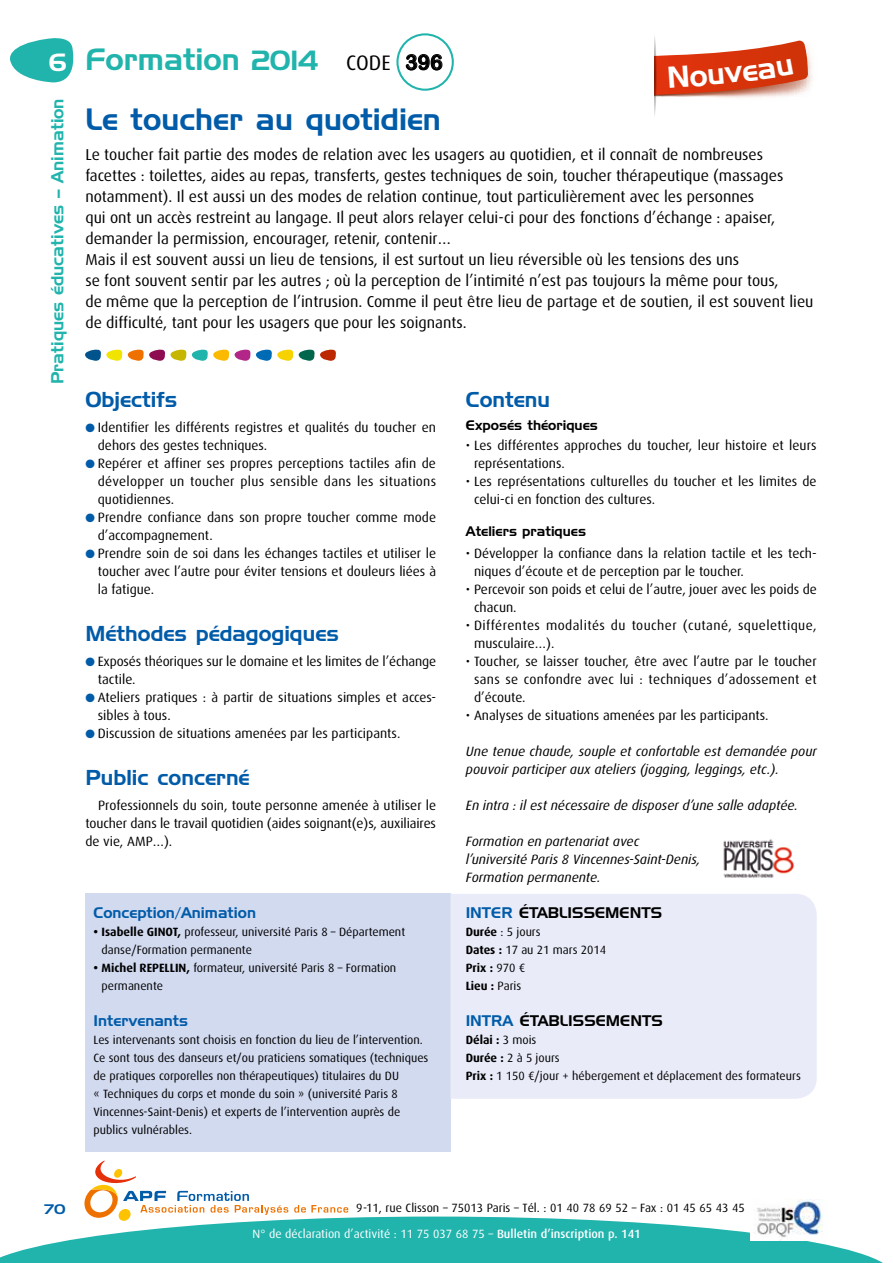
<style>
.page{position:relative;width:893px;height:1263px;background:#fff}
.page>*{position:absolute;margin:0;border:0;box-sizing:border-box;transform-origin:0 0}
.t1{font:30px "Handelgothic Bt";color:#005ba9}
.t2{font:30px "Handelgothic Bt";color:#21b4ad}
.t3{font:21px "Handelgothic Bt";color:#005ba9}
.t4{font:21px "Dax OT";color:#000}
.t5{font:21px "Arial Rounded MT Bold";color:#000}
.t6{font:16.95px "Handelgothic Bt";color:#21b4ad}
.t7{font:15.75px/21px "Dax OT";color:#000}
.t8{font:15px "Handelgothic Bt";color:#000}
.t9{font:15px "Handelgothic Bt";color:#005ba9}
.t10{font:13.5px/18px "Dax OT";color:#000}
.t11{font:italic 13.5px/18px "Dax OT";color:#000}
.t12{font:13.5px/18px "Dax OT";letter-spacing:.03em;color:#000}
.t13{font:13.5px "Handelgothic Bt";color:#000}
.t14{font:13.5px "Handelgothic Bt";color:#005ba9;scale:1.1 1}
.t15{font:12px/18px "Dax OT";color:#000}
.t16{font:12px/25.8px "Dax";color:#000}
.s1{font-size:24.3px;color:#fff}
.s2{font-size:27px}
.s3{color:#005ba9}
.s4{font-weight:700}
.s5{color:#fff}
.s6{font-weight:500;color:#fff}
</style>
<div class="page">
<img style="left:723px;top:839px;width:71px;height:39px">
<svg style="left:10px;top:38px;width:64px;height:44px"></svg>
<svg style="left:0;top:1160px;width:883px;height:103px"></svg>
<svg style="left:85px;top:349px;width:251px;height:12px"></svg>
<svg style="left:406px;top:54px;width:36px;height:16px"></svg>
<div style="left:396px;top:33px;width:58px;height:58px;border:2px solid #21b4ad;border-radius:50%"></div>
<div style="left:85px;top:894px;width:365px;height:258px;background:#d2daf0"></div>
<div style="left:450px;top:894px;width:367px;height:205px;background:#e9ecf8"></div>
<svg style="left:654px;top:36px;width:159px;height:80px"></svg>
<h1 class="t2" style="left:49px;top:41px;width:271px"><span class="s1">6</span> formation <span class="s2">2014</span></h1>
<h2 class="t4" style="left:346px;top:51px;width:46px">Code</h2>
<h2 class="t5" style="left:405px;top:50px;width:39px">396</h2>
<p class="t6" style="left:47px;top:384px;width:288px;rotate:-90deg">Pratiques éducatives – Animation</p>
<h1 class="t1" style="left:85px;top:101px;width:357px">Le toucher au quotidien</h1>
<p class="t7" style="left:85px;top:145px;width:730px">Le toucher fait partie des modes de relation avec les usagers au quotidien, et il connaît de nombreuses facettes : toilettes, aides au repas, transferts, gestes techniques de soin, toucher thérapeutique (massages notamment). Il est aussi un des modes de relation continue, tout particulièrement avec les personnes<br>qui ont un accès restreint au langage. Il peut alors relayer celui-ci pour des fonctions d’échange : apaiser, demander la permission, encourager, retenir, contenir…<br>Mais il est souvent aussi un lieu de tensions, il est surtout un lieu réversible où les tensions des uns<br>se font souvent sentir par les autres ; où la perception de l’intimité n’est pas toujours la même pour tous,<br>de même que la perception de l’intrusion. Comme il peut être lieu de partage et de soutien, il est souvent lieu de difficulté, tant pour les usagers que pour les soignants.</p>
<h2 class="t3" style="left:85px;top:386px;width:93px">Objectifs</h2>
<p class="t10" style="left:98px;top:418px;width:340px;text-indent:-12px"><span class="s3">●</span> Identifier les différents registres et qualités du toucher en dehors des gestes techniques.</p>
<p class="t10" style="left:98px;top:454px;width:340px;text-align:justify;text-indent:-12px"><span class="s3">●</span> Repérer et affiner ses propres perceptions tactiles afin de développer un toucher plus sensible dans les situations quotidiennes.</p>
<p class="t10" style="left:98px;top:508px;width:340px;text-indent:-12px"><span class="s3">●</span> Prendre confiance dans son propre toucher comme mode d’accompagnement.</p>
<p class="t10" style="left:98px;top:544px;width:340px;text-align:justify;text-indent:-12px"><span class="s3">●</span> Prendre soin de soi dans les échanges tactiles et utiliser le toucher avec l’autre pour éviter tensions et douleurs liées à la fatigue.</p>
<h2 class="t3" style="left:85px;top:620px;width:255px">Méthodes pédagogiques</h2>
<p class="t10" style="left:98px;top:652px;width:340px;text-indent:-12px"><span class="s3">●</span> Exposés théoriques sur le domaine et les limites de l’échange tactile.</p>
<p class="t10" style="left:98px;top:688px;width:340px;text-indent:-12px"><span class="s3">●</span> Ateliers pratiques : à partir de situations simples et acces&shy;sibles à tous.</p>
<p class="t10" style="left:85px;top:724px;width:316px"><span class="s3">●</span> Discussion de situations amenées par les participants.</p>
<h2 class="t3" style="left:85px;top:764px;width:166px">Public concerné</h2>
<p class="t10" style="left:85px;top:796px;width:352px;text-align:justify;text-indent:13px">Professionnels du soin, toute personne amenée à utiliser le toucher dans le travail quotidien (aides soignant(e)s, auxiliaires de vie, AMP…).</p>
<p class="t9" style="left:94px;top:904px;width:164px">Conception/Animation</p>
<p class="t15" style="left:102px;top:923px;width:305px;text-indent:-8px"><span class="s4">• Isabelle GINOT,</span> professeur, université Paris 8 – Département danse/Formation permanente</p>
<p class="t15" style="left:102px;top:959px;width:296px;text-indent:-8px"><span class="s4">• Michel REPELLIN,</span> formateur, université Paris 8 – Formation permanente</p>
<p class="t9" style="left:94px;top:1012px;width:96px">Intervenants</p>
<p class="t15" style="left:94px;top:1031px;width:336px">Les intervenants sont choisis en fonction du lieu de l’intervention.<br>Ce sont tous des danseurs et/ou praticiens somatiques (techniques de pratiques corporelles non thérapeutiques) titulaires du DU<br>« Techniques du corps et monde du soin » (université Paris 8<br>Vincennes-Saint-Denis) et experts de l’intervention auprès de publics vulnérables.</p>
<h2 class="t3" style="left:466px;top:386px;width:86px">Contenu</h2>
<p class="t13" style="left:466px;top:417px;width:133px">Exposés théoriques</p>
<p class="t10" style="left:474px;top:436px;width:344px;text-indent:-8px">• Les différentes approches du toucher, leur histoire et leurs représentations.</p>
<p class="t10" style="left:474px;top:472px;width:344px;text-indent:-8px">• Les représentations culturelles du toucher et les limites de celui-ci en fonction des cultures.</p>
<p class="t13" style="left:466px;top:523px;width:122px">Ateliers pratiques</p>
<p class="t10" style="left:474px;top:544px;width:344px;text-indent:-8px">• Développer la confiance dans la relation tactile et les tech&shy;niques d’écoute et de perception par le toucher.</p>
<p class="t10" style="left:474px;top:580px;width:344px;text-indent:-8px">• Percevoir son poids et celui de l’autre, jouer avec les poids de chacun.</p>
<p class="t12" style="left:474px;top:616px;width:344px;text-indent:-8px">• Différentes modalités du toucher (cutané, squelettique, musculaire…).</p>
<p class="t10" style="left:474px;top:652px;width:344px;text-align:justify;text-indent:-8px">• Toucher, se laisser toucher, être avec l’autre par le toucher sans se confondre avec lui : techniques d’adossement et d’écoute.</p>
<p class="t10" style="left:466px;top:706px;width:304px">• Analyses de situations amenées par les participants.</p>
<p class="t11" style="left:466px;top:742px;width:352px">Une tenue chaude, souple et confortable est demandée pour pouvoir participer aux ateliers (jogging, leggings, etc.).</p>
<p class="t11" style="left:466px;top:796px;width:333px">En intra : il est nécessaire de disposer d’une salle adaptée.</p>
<p class="t11" style="left:466px;top:832px;width:236px">Formation en partenariat avec l’université Paris 8 Vincennes-Saint-Denis,<br>Formation permanente.</p>
<p class="t8" style="left:466px;top:904px;width:142px"><span class="s3">INTER</span> établissement</p>
<p class="t8" style="left:651px;top:904px;width:13px">s</p>
<p class="t15" style="left:466px;top:923px;width:142px"><span class="s4">Durée</span> : 5 jours<br><span class="s4">Dates :</span> 17 au 21 mars 2014<br><span class="s4">Prix :</span> 970 €<br><span class="s4">Lieu :</span> Paris</p>
<p class="t8" style="left:466px;top:1012px;width:143px"><span class="s3">INTra</span> établi ssement</p>
<p class="t8" style="left:651px;top:1012px;width:13px">s</p>
<p class="t15" style="left:466px;top:1031px;width:337px"><span class="s4">Délai :</span> 3 mois<br><span class="s4">Durée :</span> 2 à 5 jours<br><span class="s4">Prix :</span> 1 150 €/jour + hébergement et déplacement des formateurs</p>
<p class="t14" style="left:45px;top:1200px;width:21px">70</p>
<p class="t16" style="left:253px;top:1195px;width:494px;text-indent:104px">9-11, rue Clisson – 75013 Paris – Tél. : 01 40 78 69 52 – Fax : 01 45 65 43 45<br><span class="s5">N° de déclaration d’activité : 11 75 037 68 75 –</span> <span class="s6">Bulletin d’inscription p. 141</span></p>
</div>
